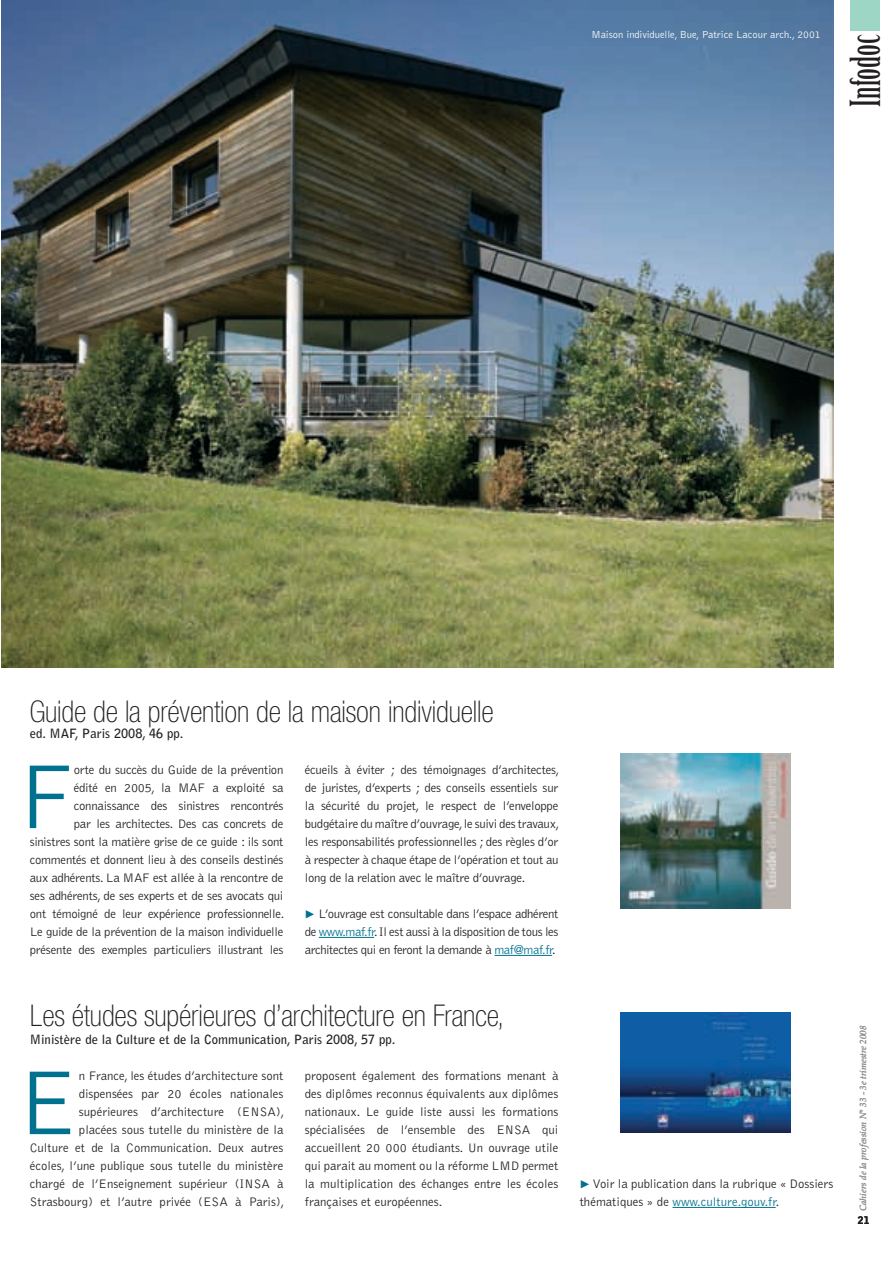
<style>
.page{position:relative;width:893px;height:1263px;background:#fff}
.page>*{position:absolute;margin:0;border:0;box-sizing:border-box;transform-origin:0 0}
.t1{font:300 94.05px "Bell Gothic";color:#00718e}
.t2{font:40.5px "Birch";color:#231f20}
.t3{font:100 condensed 30px "Helvetica Neue";letter-spacing:-.005em;color:#231f20}
.t4{font:300 12.75px/18px "Bell Gothic";letter-spacing:-.02em;color:#231f20;text-align:justify}
.t5{font:300 12.75px/18px "Bell Gothic";color:#231f20;text-align:right}
.t6{font:700 12.75px "Bell Gothic";color:#231f20}
.t7{font:300 10.5px "Bell Gothic";color:#fff}
.t8{font:900 10.5px "Bell Gothic";color:#231f20}
.t9{font:italic 500 9px "Palatino";color:#8e8f93}
.s1{font-family:"European Pi Four";font-weight:400;font-size:10.5px;color:#00718e}
.s2{color:#00718e}
</style>
<div class="page">
<div style="left:850px;top:0;width:30px;height:30px;background:#9ed6c6"></div>
<hr style="left:672px;top:1207px;width:104px;height:1px;background:#00718e">
<hr style="left:319px;top:937px;width:55px;height:1px;background:#00718e">
<hr style="left:494px;top:955px;width:58px;height:1px;background:#00718e">
<img style="left:1px;top:0;width:832px;height:668px">
<img style="left:621px;top:753px;width:170px;height:155px">
<img style="left:621px;top:1012px;width:170px;height:121px">
<p class="t7" style="left:591px;top:29px;width:231px">Maison individuelle, Bue, Patrice Lacour arch., 2001</p>
<h2 class="t2" style="left:844px;top:107px;width:74px;rotate:-90deg">Infodoc</h2>
<h3 class="t3" style="left:30px;top:694px;width:465px">Guide de la prévention de la maison individuelle</h3>
<p class="t6" style="left:30px;top:726px;width:155px">ed. MAF, Paris 2008, 46 pp.</p>
<h1 class="t1" style="left:18px;top:747px;width:59px">F</h1>
<p class="t4" style="left:30px;top:761px;width:256px;text-align:right">orte du succès du Guide de la prévention<br>édité en 2005, la MAF a exploité sa connaissance des sinistres rencontrés<br>par les architectes. Des cas concrets de<br>sinistres sont la matière grise de ce guide : ils sont commentés et donnent lieu à des conseils destinés aux adhérents. La MAF est allée à la rencontre de ses adhérents, de ses experts et de ses avocats qui ont témoigné de leur expérience professionnelle.<br>Le guide de la prévention de la maison individuelle présente des exemples particuliers illustrant les</p>
<p class="t4" style="left:305px;top:761px;width:256px">écueils à éviter ; des témoignages d’architectes, de juristes, d’experts ; des conseils essentiels sur la sécurité du projet, le respect de l’enveloppe budgétaire du maître d’ouvrage, le suivi des travaux, les responsabilités professionnelles ; des règles d’or à respecter à chaque étape de l’opération et tout au long de la relation avec le maître d’ouvrage.</p>
<p class="t4" style="left:305px;top:905px;width:255px"><span class="s1">P</span> L’ouvrage est consultable dans l’espace adhérent de <span class="s2">www.maf.fr</span>. Il est aussi à la disposition de tous les architectes qui en feront la demande à <span class="s2">maf@maf.fr</span>.</p>
<h3 class="t3" style="left:30px;top:999px;width:476px">Les études supérieures d’architecture en France,</h3>
<p class="t6" style="left:30px;top:1032px;width:367px">Ministère de la Culture et de la Communication, Paris 2008, 57 pp.</p>
<p class="t5" style="left:30px;top:1067px;width:256px">n France, les études d’architecture sont dispensées par 20 écoles nationales supérieures d’architecture (ENSA),<br>placées sous tutelle du ministère de la<br>Culture et de la Communication. Deux autres écoles, l’une publique sous tutelle du ministère chargé de l’Enseignement supérieur (INSA à Strasbourg) et l’autre privée (ESA à Paris),</p>
<p class="t4" style="left:305px;top:1067px;width:255px">proposent également des formations menant à des diplômes reconnus équivalents aux diplômes nationaux. Le guide liste aussi les formations spécialisées de l’ensemble des ENSA qui accueillent 20 000 étudiants. Un ouvrage utile qui parait au moment ou la réforme LMD permet la multiplication des échanges entre les écoles françaises et européennes.</p>
<h1 class="t1" style="left:16px;top:1053px;width:64px">E</h1>
<p class="t5" style="left:580px;top:1175px;width:255px;text-align:left"><span class="s1">P</span> Voir la publication dans la rubrique « Dossiers thématiques » de <span class="s2">www.culture.gouv.fr</span>.</p>
<p class="t9" style="left:858px;top:1211px;width:187px;rotate:-90deg">Cahiers de la profession N° 33 - 3e trimestre 2008</p>
<p class="t8" style="left:858px;top:1214px;width:13px">21</p>
</div>
